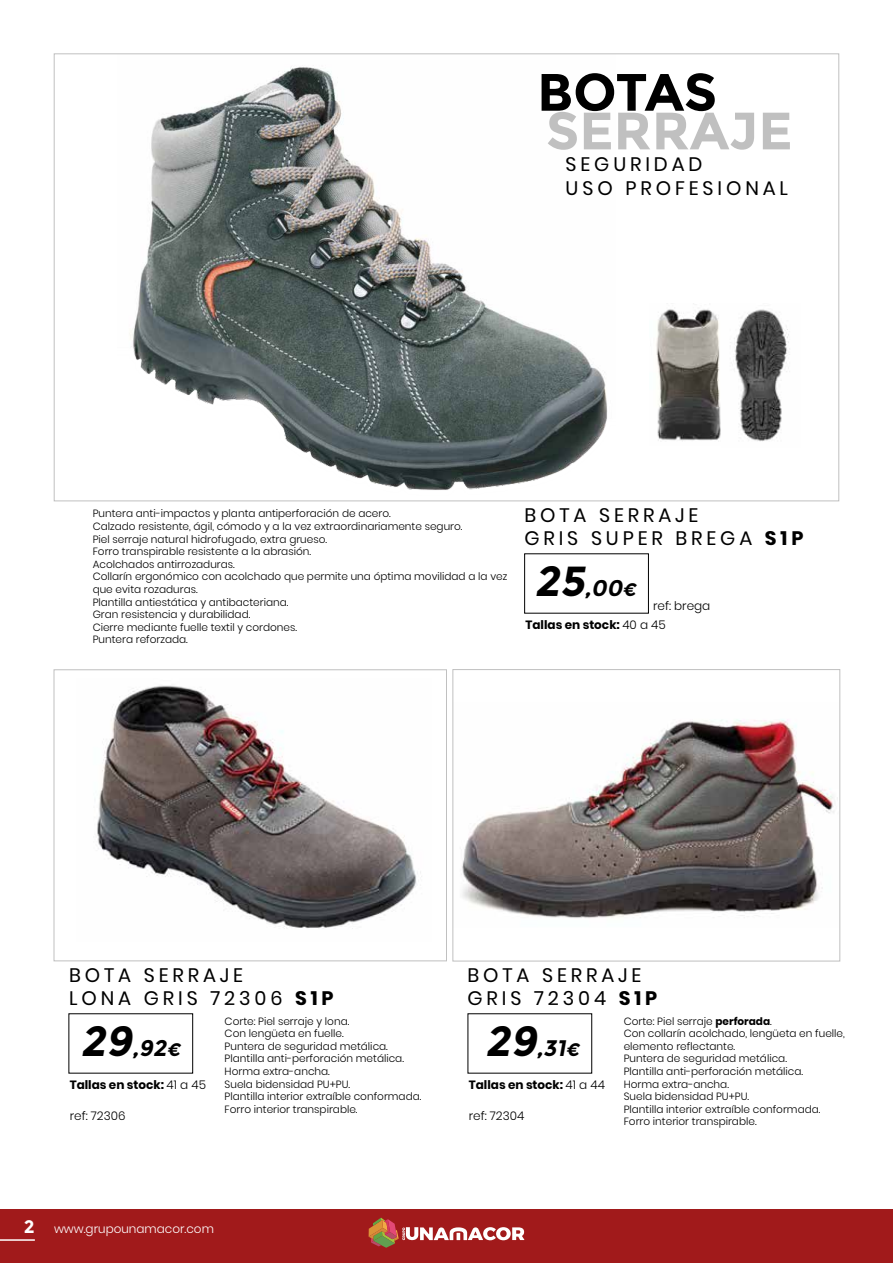
<style>
.page{position:relative;width:893px;height:1263px;background:#fff}
.page>*{position:absolute;margin:0;border:0;box-sizing:border-box;transform-origin:0 0}
.t1{font:700 52.5px "Montserrat";color:#c0c0c0}
.t2{font:700 52.5px "Montserrat";letter-spacing:-.01em;color:#000}
.t3{font:italic 700 22.5px "Montserrat";color:#000}
.t4{font:19.5px/23.4px "Poppins";letter-spacing:.2em;color:#000}
.t5{font:700 12px "Poppins";color:#000}
.t6{font:300 12px "Poppins";color:#000}
.t7{font:300 12px "Poppins";color:#fff}
.t8{font:300 10.5px/12.6px "Poppins";color:#000}
.s1{font-weight:700}
.s2{font-size:42px}
.s3{font-size:18px}
.s4{font-weight:300}
.s5{font-family:"Montserrat";font-weight:700;font-size:18px}
</style>
<div class="page">
<div style="left:0;top:1209px;width:893px;height:54px;background:#a11a1b"></div>
<hr style="left:0;top:1239px;width:35px;height:2px;background:#fff">
<svg style="left:369px;top:1217px;width:155px;height:31px"></svg>
<div style="left:524px;top:554px;width:125px;height:59px;border:1px solid #000"></div>
<img style="left:129px;top:67px;width:479px;height:423px">
<img style="left:97px;top:685px;width:325px;height:244px">
<div style="left:54px;top:669px;width:393px;height:292px;border:1px solid #c0c0c0"></div>
<img style="left:462px;top:719px;width:372px;height:199px">
<div style="left:453px;top:669px;width:387px;height:292px;border:1px solid #c0c0c0"></div>
<img style="left:656px;top:303px;width:65px;height:138px">
<img style="left:734px;top:309px;width:55px;height:132px">
<h1 class="t2" style="left:537px;top:61px;width:182px">BOTAS</h1>
<h1 class="t1" style="left:546px;top:100px;width:248px">SERRAJE</h1>
<h3 class="t4" style="left:566px;top:153px;width:224px">SEGURIDAD<br>USO PROFESIONAL</h3>
<p class="t8" style="left:93px;top:507px;width:416px">Puntera anti-impactos y planta antiperforación de acero.<br>Calzado resistente, ágil, cómodo y a la vez extraordinariamente seguro.<br>Piel serraje natural hidrofugado, extra grueso.<br>Forro transpirable resistente a la abrasión.<br>Acolchados antirrozaduras.<br>Collarín ergonómico con acolchado que permite una óptima movilidad a la vez que evita rozaduras.<br>Plantilla antiestática y antibacteriana.<br>Gran resistencia y durabilidad.<br>Cierre mediante fuelle textil y cordones.<br>Puntera reforzada.</p>
<h3 class="t4" style="left:524px;top:503px;width:280px">BOTA SERRAJE<br>GRIS SUPER BREGA <span class="s1">S1P</span></h3>
<h2 class="t3" style="left:534px;top:575px;width:107px"><span class="s2">25</span>,00<span class="s3">€</span></h2>
<p class="t6" style="left:653px;top:599px;width:59px">ref: brega</p>
<p class="t5" style="left:525px;top:617px;width:142px">Tallas en stock: <span class="s4">40 a 45</span></p>
<h3 class="t4" style="left:69px;top:963px;width:266px">BOTA SERRAJE<br>LONA GRIS 72306 <span class="s1">S1P</span></h3>
<h3 class="t4" style="left:468px;top:963px;width:191px">BOTA SERRAJE<br>GRIS 72304 <span class="s1">S1P</span></h3>
<p class="t8" style="left:225px;top:1015px;width:198px">Corte: Piel serraje y lona.<br>Con lengüeta en fuelle.<br>Puntera de seguridad metálica.<br>Plantilla anti-perforación metálica.<br>Horma extra-ancha.<br>Suela bidensidad PU+PU.<br>Plantilla interior extraíble conformada.<br>Forro interior transpirable.</p>
<p class="t8" style="left:624px;top:1015px;width:223px">Corte: Piel serraje <span class="s1">perforada</span>.<br>Con collarín acolchado, lengüeta en fuelle, elemento reflectante.<br>Puntera de seguridad metálica.<br>Plantilla anti-perforación metálica.<br>Horma extra-ancha.<br>Suela bidensidad PU+PU.<br>Plantilla interior extraíble conformada.<br>Forro interior transpirable.</p>
<h2 class="t3" style="left:80px;top:1035px;width:105px"><span class="s2">29</span>,92<span class="s3">€</span></h2>
<h2 class="t3" style="left:485px;top:1035px;width:100px"><span class="s2">29</span>,31<span class="s3">€</span></h2>
<p class="t5" style="left:70px;top:1077px;width:138px">Tallas en stock: <span class="s4">41 a 45</span></p>
<p class="t5" style="left:469px;top:1077px;width:138px">Tallas en stock: <span class="s4">41 a 44</span></p>
<p class="t6" style="left:70px;top:1109px;width:57px">ref: 72306</p>
<p class="t6" style="left:469px;top:1109px;width:57px">ref: 72304</p>
<p class="t7" style="left:24px;top:1222px;width:191px"><span class="s5">2</span> www.grupounamacor.com</p>
</div>
